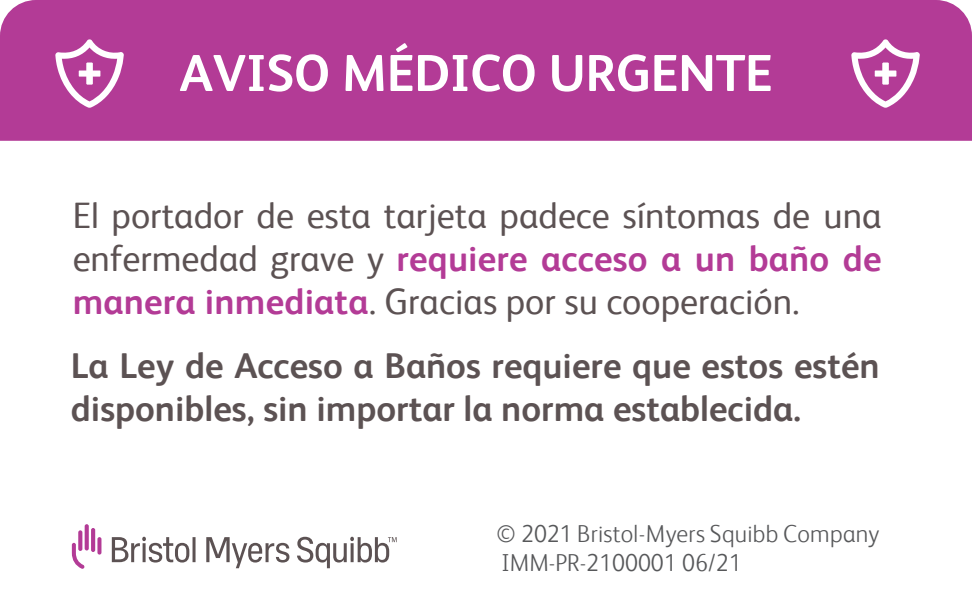
<style>
.page{position:relative;width:972px;height:612px;background:#fff}
.page>*{position:absolute;margin:0;border:0;box-sizing:border-box;transform-origin:0 0}
.t1{font:700 52px "BMS Humanity";letter-spacing:-.01em;color:#fff}
.t2{font:36px/43.2px "BMS Humanity";color:#5c5253;text-align:justify}
.t3{font:700 36px/43.2px "BMS Humanity";color:#5c5253}
.t4{font:300 24px/28px "BMS Humanity";letter-spacing:.005em;color:#57585a}
.s1{font-weight:700;color:#b33b96}
</style>
<div class="page">
<div style="left:0;top:0;width:972px;height:141px;background:#b33b96"></div>
<svg style="left:851px;top:39px;width:69px;height:69px"></svg>
<div style="left:875px;top:71px;width:21px;height:6px;background:#fff"></div>
<div style="left:883px;top:63px;width:6px;height:21px;background:#fff"></div>
<svg style="left:55px;top:39px;width:69px;height:69px"></svg>
<div style="left:79px;top:71px;width:21px;height:6px;background:#fff"></div>
<div style="left:87px;top:63px;width:6px;height:21px;background:#fff"></div>
<svg style="left:72px;top:524px;width:29px;height:45px"></svg>
<svg style="left:112px;top:537px;width:285px;height:31px"></svg>
<h1 class="t1" style="left:180px;top:37px;width:595px">AVISO MÉDICO URGENTE</h1>
<p class="t2" style="left:73px;top:191px;width:810px">El portador de esta tarjeta padece síntomas de una enfermedad grave y <span class="s1">requiere acceso a un baño de manera inmediata</span>. Gracias por su cooperación.</p>
<p class="t3" style="left:71px;top:342px;width:810px">La Ley de Acceso a Baños requiere que estos estén disponibles, sin importar la norma establecida.</p>
<p class="t4" style="left:496px;top:519px;width:385px">© 2021 Bristol-Myers Squibb Company<br>IMM-PR-2100001 06/21</p>
</div>
